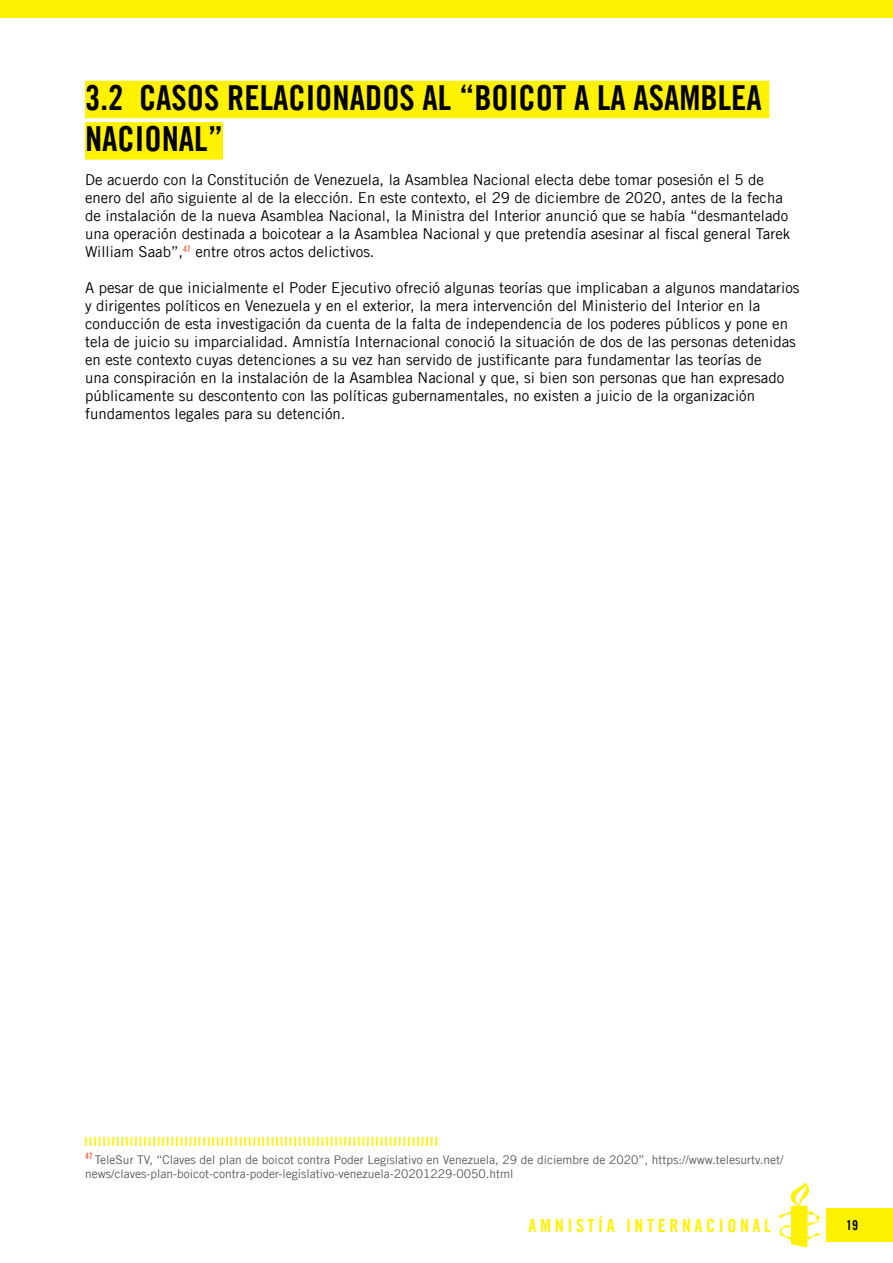
<style>
.page{position:relative;width:893px;height:1263px;background:#fff}
.page>*{position:absolute;margin:0;border:0;box-sizing:border-box;transform-origin:0 0}
.t1{font:34.5px/41.4px "Amnesty Trade Gothic Bd Cn 20";color:#000}
.t2{font:18px "Amnesty Trade Gothic Bd Cn 20";letter-spacing:.2em;color:#fff200}
.t3{font:15px/18px "Amnesty Trade Gothic";color:#000}
.t4{font:13.5px "Amnesty Trade Gothic Bd Cn 20";color:#000}
.t5{font:12px/14.4px "Amnesty Trade Gothic";color:#58595b}
</style>
<div class="page">
<svg style="left:778px;top:1183px;width:42px;height:64px"></svg>
<div style="left:0;top:0;width:893px;height:17px;background:#fff200"></div>
<div style="left:827px;top:1208px;width:66px;height:33px;background:#fff200"></div>
<div style="left:85px;top:81px;width:684px;height:37px;background:#fff200"></div>
<div style="left:85px;top:122px;width:138px;height:38px;background:#fff200"></div>
<svg style="left:85px;top:1137px;width:352px;height:9px"></svg>
<h1 class="t1" style="left:85px;top:79px;width:678px">3.2 CASOS RELACIONADOS AL “BOICOT A LA ASAMBLEA<br>NACIONAL”</h1>
<p class="t3" style="left:85px;top:171px;width:707px">De acuerdo con la Constitución de Venezuela, la Asamblea Nacional electa debe tomar posesión el 5 de enero del año siguiente al de la elección. En este contexto, el 29 de diciembre de 2020, antes de la fecha de instalación de la nueva Asamblea Nacional, la Ministra del Interior anunció que se había “desmantelado una operación destinada a boicotear a la Asamblea Nacional y que pretendía asesinar al fiscal general Tarek William Saab”,<sup>47</sup> entre otros actos delictivos.</p>
<p class="t3" style="left:85px;top:279px;width:716px">A pesar de que inicialmente el Poder Ejecutivo ofreció algunas teorías que implicaban a algunos mandatarios y dirigentes políticos en Venezuela y en el exterior, la mera intervención del Ministerio del Interior en la conducción de esta investigación da cuenta de la falta de independencia de los poderes públicos y pone en tela de juicio su imparcialidad. Amnistía Internacional conoció la situación de dos de las personas detenidas en este contexto cuyas detenciones a su vez han servido de justificante para fundamentar las teorías de<br>una conspiración en la instalación de la Asamblea Nacional y que, si bien son personas que han expresado públicamente su descontento con las políticas gubernamentales, no existen a juicio de la organización fundamentos legales para su detención.</p>
<p class="t5" style="left:85px;top:1152px;width:700px"><sup>47</sup> TeleSur TV, “Claves del plan de boicot contra Poder Legislativo en Venezuela, 29 de diciembre de 2020”, https://www.telesurtv.net/ news/claves-plan-boicot-contra-poder-legislativo-venezuela-20201229-0050.html</p>
<p class="t2" style="left:529px;top:1216px;width:244px">AMNISTÍA INTERNACIONAL</p>
<p class="t4" style="left:846px;top:1219px;width:13px">19</p>
</div>
